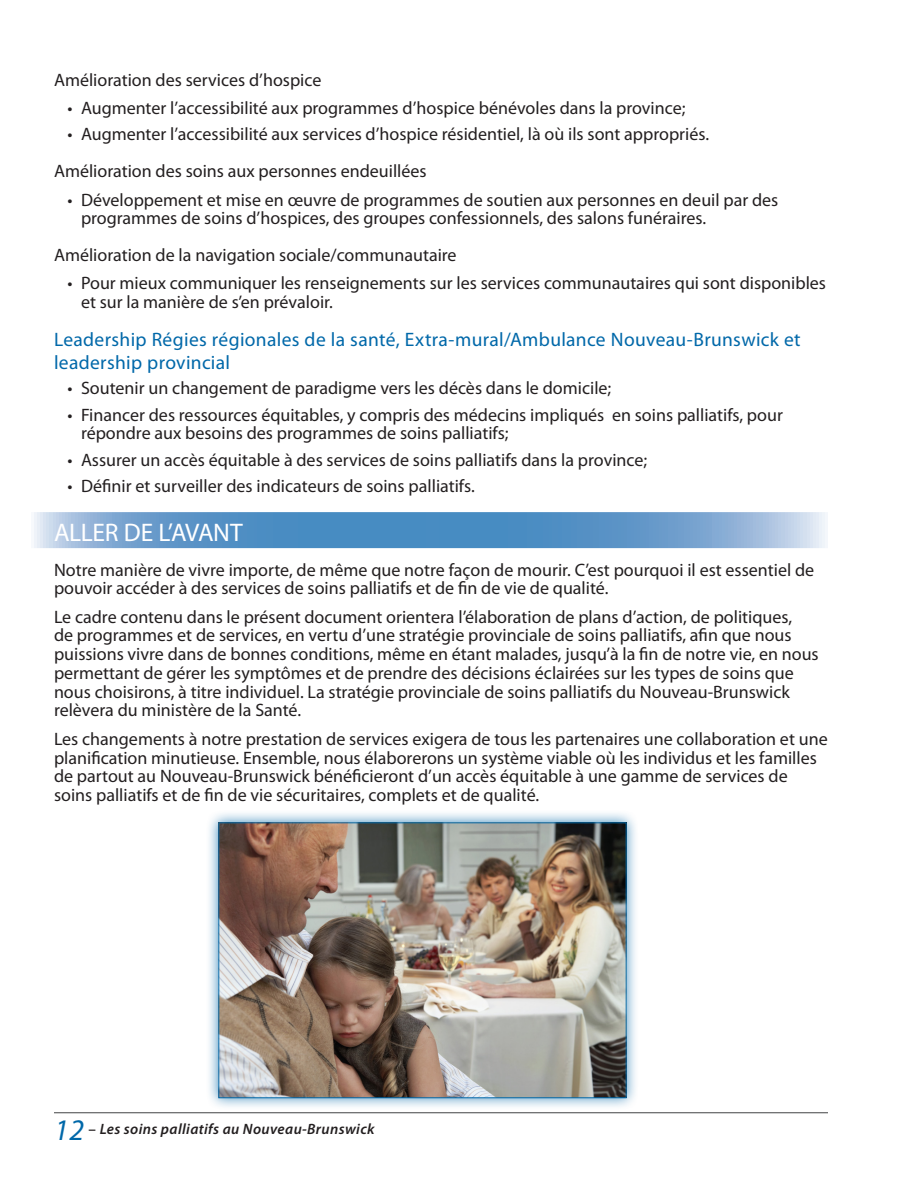
<style>
.page{position:relative;width:918px;height:1188px;background:#fff}
.page>*{position:absolute;margin:0;border:0;box-sizing:border-box;transform-origin:0 0}
.Heading_1{font:25.5px "Myriad Pro";letter-spacing:-.015em;color:#fff}
.Heading_2{font:19.5px/23.4px "Myriad Pro";letter-spacing:.015em;color:#0068a9}
.text_1_column{font:18px/18.8px "Myriad Pro";color:#231f20}
.t1{font:italic 600 15px "Myriad Pro";letter-spacing:.025em;color:#231f20}
.s1{font-weight:400;font-size:30px;color:#0068a9}
.s2{font-style:normal}
</style>
<div class="page">
<hr style="left:54px;top:1112px;width:774px;height:1px;background:#57585a">
<svg style="left:34px;top:512px;width:794px;height:36px;background:#6b9fcc"></svg>
<div style="left:206px;top:810px;width:433px;height:300px;background:#0068a9;opacity:.75"></div>
<img style="left:221px;top:825px;width:403px;height:271px">
<p class="text_1_column" style="left:54px;top:70px;width:269px">Amélioration des services d’hospice</p>
<p class="text_1_column" style="left:68px;top:99px;width:619px">• Augmenter l’accessibilité aux programmes d’hospice bénévoles dans la province;</p>
<p class="text_1_column" style="left:68px;top:125px;width:643px">• Augmenter l’accessibilité aux services d’hospice résidentiel, là où ils sont appropriés.</p>
<p class="text_1_column" style="left:54px;top:162px;width:374px">Amélioration des soins aux personnes endeuillées</p>
<p class="text_1_column" style="left:81px;top:190px;width:699px;text-indent:-14px">• Développement et mise en œuvre de programmes de soutien aux personnes en deuil par des programmes de soins d’hospices, des groupes confessionnels, des salons funéraires.</p>
<p class="text_1_column" style="left:54px;top:246px;width:404px">Amélioration de la navigation sociale/communautaire</p>
<p class="text_1_column" style="left:81px;top:274px;width:747px;text-indent:-14px">• Pour mieux communiquer les renseignements sur les services communautaires qui sont disponibles et sur la manière de s’en prévaloir.</p>
<h2 class="Heading_2" style="left:54px;top:328px;width:748px">Leadership Régies régionales de la santé, Extra-mural/Ambulance Nouveau-Brunswick et leadership provincial</h2>
<p class="text_1_column" style="left:68px;top:379px;width:545px">• Soutenir un changement de paradigme vers les décès dans le domicile;</p>
<p class="text_1_column" style="left:81px;top:406px;width:703px;text-indent:-14px">• Financer des ressources équitables, y compris des médecins impliqués en soins palliatifs, pour répondre aux besoins des programmes de soins palliatifs;</p>
<p class="text_1_column" style="left:68px;top:451px;width:581px">• Assurer un accès équitable à des services de soins palliatifs dans la province;</p>
<p class="text_1_column" style="left:68px;top:477px;width:409px">• Définir et surveiller des indicateurs de soins palliatifs.</p>
<h1 class="Heading_1" style="left:54px;top:518px;width:190px">ALLER DE L’AVANT</h1>
<p class="text_1_column" style="left:54px;top:560px;width:762px">Notre manière de vivre importe, de même que notre façon de mourir. C’est pourquoi il est essentiel de pouvoir accéder à des services de soins palliatifs et de fin de vie de qualité.</p>
<p class="text_1_column" style="left:54px;top:608px;width:766px">Le cadre contenu dans le présent document orientera l’élaboration de plans d’action, de politiques,<br>de programmes et de services, en vertu d’une stratégie provinciale de soins palliatifs, afin que nous puissions vivre dans de bonnes conditions, même en étant malades, jusqu’à la fin de notre vie, en nous permettant de gérer les symptômes et de prendre des décisions éclairées sur les types de soins que nous choisirons, à titre individuel. La stratégie provinciale de soins palliatifs du Nouveau-Brunswick relèvera du ministère de la Santé.</p>
<p class="text_1_column" style="left:54px;top:730px;width:775px">Les changements à notre prestation de services exigera de tous les partenaires une collaboration et une planification minutieuse. Ensemble, nous élaborerons un système viable où les individus et les familles de partout au Nouveau-Brunswick bénéficieront d’un accès équitable à une gamme de services de soins palliatifs et de fin de vie sécuritaires, complets et de qualité.</p>
<p class="t1" style="left:54px;top:1121px;width:322px"><span class="s1">12</span> <span class="s2">–</span> Les soins palliatifs au Nouveau-Brunswick</p>
</div>
